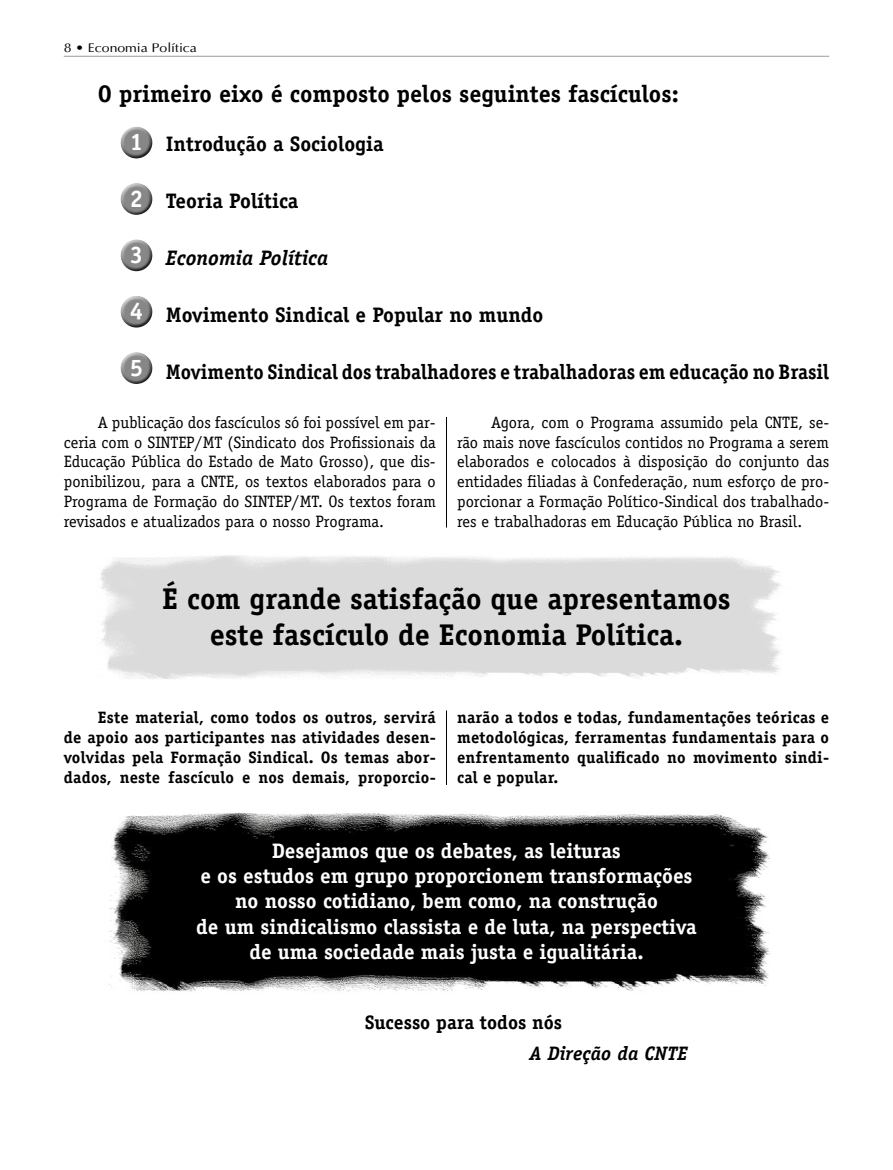
<style>
.page{position:relative;width:893px;height:1170px;background:#fff}
.page>*{position:absolute;margin:0;border:0;box-sizing:border-box;transform-origin:0 0}
.t1{font:700 30px/36px "Officina Serif Std";color:#000;text-align:center}
.t2{font:700 24px "Officina Serif Std";color:#000}
.t3{font:700 24px "Officina Serif Std";color:#fff}
.t4{font:700 21px/25.2px "Officina Serif Std";color:#fff;text-align:center}
.t5{font:700 21px "Officina Serif Std";color:#000}
.t6{font:700 21px "Officina Serif Std";color:#000;scale:.95 1}
.t7{font:italic 700 21px "Officina Serif Std";color:#000}
.t8{font:700 19.5px "Officina Serif Std";color:#000}
.t9{font:italic 700 19.5px "Officina Serif Std";color:#000}
.t10{font:16.5px/19.8px "Officina Serif Std";color:#000;text-align:justify}
.t11{font:700 16.5px/19.8px "Officina Serif Std";letter-spacing:.015em;color:#000;text-align:justify}
.t12{font:12.75px "Ottawa Plain";color:#000;scale:1.1 1}
</style>
<div class="page">
<hr style="left:64px;top:56px;width:765px;height:1px;background:#9d9d9c">
<img style="left:109px;top:812px;width:661px;height:180px">
<div style="left:120px;top:124px;width:34px;height:28px;background:#fff;opacity:.75"></div>
<div style="left:120px;top:131px;width:35px;height:28px;background:#000;opacity:.75"></div>
<div style="left:120px;top:181px;width:34px;height:28px;background:#fff;opacity:.75"></div>
<div style="left:120px;top:188px;width:35px;height:27px;background:#000;opacity:.75"></div>
<div style="left:120px;top:237px;width:34px;height:28px;background:#fff;opacity:.75"></div>
<div style="left:120px;top:244px;width:35px;height:28px;background:#000;opacity:.75"></div>
<div style="left:120px;top:293px;width:34px;height:28px;background:#fff;opacity:.75"></div>
<div style="left:120px;top:300px;width:35px;height:28px;background:#000;opacity:.75"></div>
<div style="left:120px;top:350px;width:34px;height:28px;background:#fff;opacity:.75"></div>
<div style="left:120px;top:357px;width:35px;height:27px;background:#000;opacity:.75"></div>
<hr style="left:446px;top:417px;width:1px;height:110px;background:#000">
<hr style="left:446px;top:710px;width:1px;height:74px;background:#000">
<p class="t12" style="left:64px;top:40px;width:123px">8 • Economia Política</p>
<h2 class="t2" style="left:98px;top:79px;width:582px">O primeiro eixo é composto pelos seguintes fascículos:</h2>
<p class="t5" style="left:166px;top:130px;width:219px">Introdução a Sociologia</p>
<p class="t5" style="left:166px;top:187px;width:134px">Teoria Política</p>
<h2 class="t3" style="left:130px;top:127px;width:15px">1</h2>
<h2 class="t3" style="left:130px;top:183px;width:15px">2</h2>
<h2 class="t3" style="left:130px;top:240px;width:15px">3</h2>
<h2 class="t3" style="left:130px;top:296px;width:15px">4</h2>
<h2 class="t3" style="left:130px;top:352px;width:15px">5</h2>
<p class="t10" style="left:64px;top:412px;width:374px;text-indent:34px">A publicação dos fascículos só foi possível em par&shy;ceria com o SINTEP/MT (Sindicato dos Profissionais da Educação Pública do Estado de Mato Grosso), que dis&shy;ponibilizou, para a CNTE, os textos elaborados para o Programa de Formação do SINTEP/MT. Os textos foram revisados e atualizados para o nosso Programa.</p>
<p class="t10" style="left:457px;top:412px;width:374px;text-indent:34px">Agora, com o Programa assumido pela CNTE, se&shy;rão mais nove fascículos contidos no Programa a serem elaborados e colocados à disposição do conjunto das entidades filiadas à Confederação, num esforço de pro&shy;porcionar a Formação Político-Sindical dos trabalhado&shy;res e trabalhadoras em Educação Pública no Brasil.</p>
<p class="t7" style="left:166px;top:245px;width:164px">Economia Política</p>
<p class="t5" style="left:166px;top:301px;width:379px">Movimento Sindical e Popular no mundo</p>
<p class="t6" style="left:166px;top:358px;width:700px">Movimento Sindical dos trabalhadores e trabalhadoras em educação no Brasil</p>
<h1 class="t1" style="left:162px;top:580px;width:570px">É com grande satisfação que apresentamos este fascículo de Economia Política.</h1>
<p class="t11" style="left:64px;top:707px;width:374px;text-indent:34px">Este material, como todos os outros, servirá de apoio aos participantes nas atividades desen&shy;volvidas pela Formação Sindical. Os temas abor&shy;dados, neste fascículo e nos demais, proporcio-</p>
<p class="t11" style="left:457px;top:707px;width:374px">narão a todos e todas, fundamentações teóricas e metodológicas, ferramentas fundamentais para o enfrentamento qualificado no movimento sindi&shy;cal e popular.</p>
<p class="t4" style="left:196px;top:837px;width:502px">Desejamos que os debates, as leituras<br>e os estudos em grupo proporcionem transformações no nosso cotidiano, bem como, na construção<br>de um sindicalismo classista e de luta, na perspectiva de uma sociedade mais justa e igualitária.</p>
<p class="t8" style="left:365px;top:1010px;width:199px">Sucesso para todos nós</p>
<p class="t9" style="left:529px;top:1041px;width:160px">A Direção da CNTE</p>
</div>
